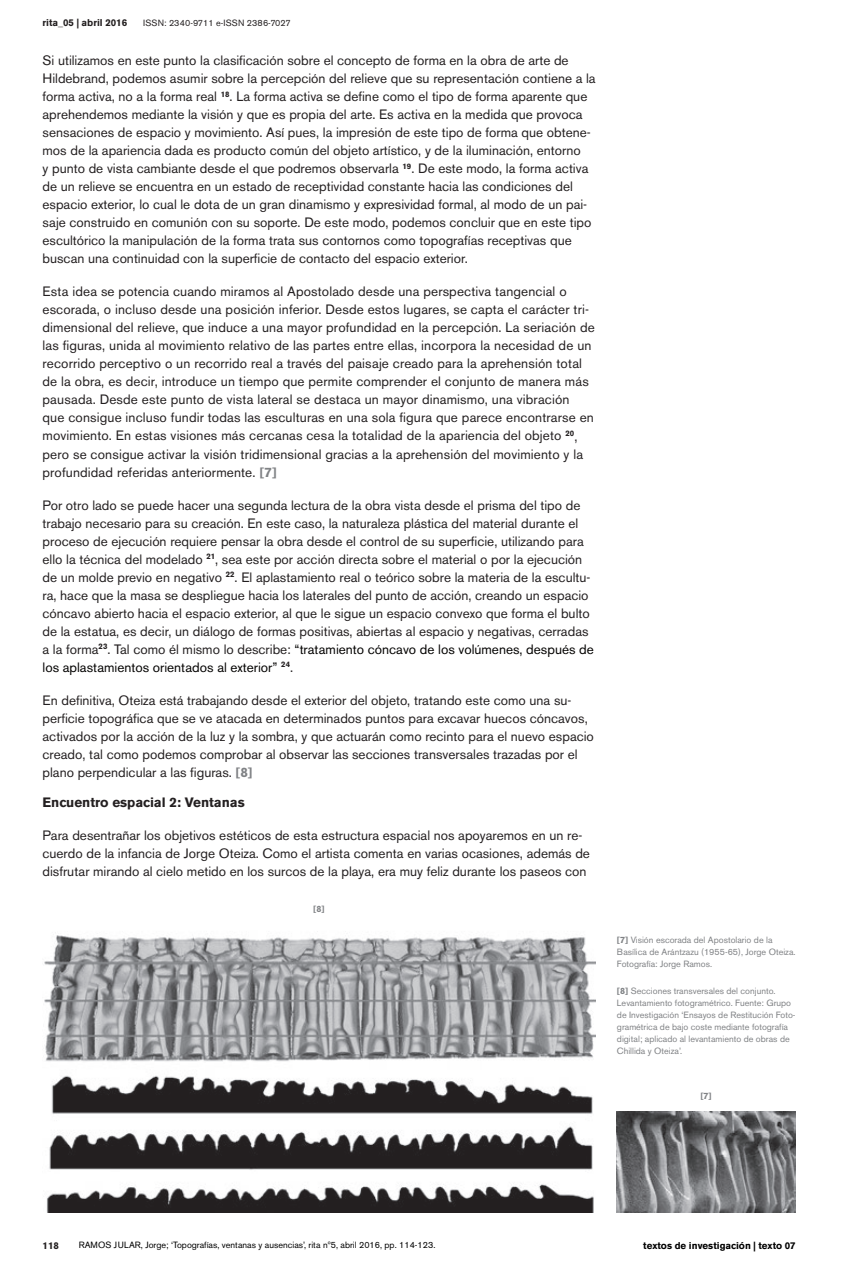
<style>
.page{position:relative;width:851px;height:1276px;background:#fff}
.page>*{position:absolute;margin:0;border:0;box-sizing:border-box;transform-origin:0 0}
.t1{font:13.5px/18px "Akzidenz Grotesk BE";color:#231f20}
.t2{font:700 13.5px "Akzidenz Grotesk BE";color:#231f20}
.t3{font:700 9.75px "Akzidenz Grotesk BE";color:#000}
.t4{font:700 9.75px "Akzidenz Grotesk BE";color:#231f20}
.t5{font:9px/12px "Akzidenz Grotesk BE";color:#808285}
.t6{font:9px "Akzidenz Grotesk BE";color:#000}
.t7{font:9px "Akzidenz Grotesk BE";letter-spacing:.02em;color:#231f20}
.t8{font:700 9px "Akzidenz Grotesk BE";color:#808285}
.s1{font-weight:700;color:#808285}
.s2{color:#030201}
.s3{font-weight:700}
</style>
<div class="page">
<img style="left:617px;top:1111px;width:178px;height:101px">
<img style="left:44px;top:935px;width:551px;height:277px">
<p class="t4" style="left:43px;top:17px;width:86px">rita_05 | abril 2016</p>
<p class="t7" style="left:143px;top:17px;width:149px">ISSN: 2340-9711 e-ISSN 2386-7027</p>
<p class="t1" style="left:43px;top:52px;width:554px">Si utilizamos en este punto la clasificación sobre el concepto de forma en la obra de arte de Hildebrand, podemos asumir sobre la percepción del relieve que su representación contiene a la forma activa, no a la forma real <sup>18</sup>. La forma activa se define como el tipo de forma aparente que aprehendemos mediante la visión y que es propia del arte. Es activa en la medida que provoca sensaciones de espacio y movimiento. Así pues, la impresión de este tipo de forma que obtene&shy;mos de la apariencia dada es producto común del objeto artístico, y de la iluminación, entorno<br>y punto de vista cambiante desde el que podremos observarla <sup>19</sup>. De este modo, la forma activa de un relieve se encuentra en un estado de receptividad constante hacia las condiciones del espacio exterior, lo cual le dota de un gran dinamismo y expresividad formal, al modo de un pai&shy;saje construido en comunión con su soporte. De este modo, podemos concluir que en este tipo escultórico la manipulación de la forma trata sus contornos como topografías receptivas que buscan una continuidad con la superficie de contacto del espacio exterior.</p>
<p class="t1" style="left:43px;top:283px;width:553px">Esta idea se potencia cuando miramos al Apostolado desde una perspectiva tangencial o escorada, o incluso desde una posición inferior. Desde estos lugares, se capta el carácter tri&shy;dimensional del relieve, que induce a una mayor profundidad en la percepción. La seriación de las figuras, unida al movimiento relativo de las partes entre ellas, incorpora la necesidad de un recorrido perceptivo o un recorrido real a través del paisaje creado para la aprehensión total de la obra, es decir, introduce un tiempo que permite comprender el conjunto de manera más pausada. Desde este punto de vista lateral se destaca un mayor dinamismo, una vibración que consigue incluso fundir todas las esculturas en una sola figura que parece encontrarse en movimiento. En estas visiones más cercanas cesa la totalidad de la apariencia del objeto <sup>20</sup>, pero se consigue activar la visión tridimensional gracias a la aprehensión del movimiento y la profundidad referidas anteriormente. <span class="s1">[7]</span></p>
<p class="t1" style="left:43px;top:496px;width:552px">Por otro lado se puede hacer una segunda lectura de la obra vista desde el prisma del tipo de trabajo necesario para su creación. En este caso, la naturaleza plástica del material durante el proceso de ejecución requiere pensar la obra desde el control de su superficie, utilizando para ello la técnica del modelado <sup>21</sup>, sea este por acción directa sobre el material o por la ejecución de un molde previo en negativo <sup>22</sup>. El aplastamiento real o teórico sobre la materia de la escultu&shy;ra, hace que la masa se despliegue hacia los laterales del punto de acción, creando un espacio cóncavo abierto hacia el espacio exterior, al que le sigue un espacio convexo que forma el bulto de la estatua, es decir, un diálogo de formas positivas, abiertas al espacio y negativas, cerradas a la forma<sup>23</sup>. Tal como él mismo lo describe: <span class="s2">“tratamiento cóncavo de los volúmenes, después de los aplastamientos orientados al exterior”</span> <sup>24</sup>.</p>
<p class="t1" style="left:43px;top:691px;width:553px">En definitiva, Oteiza está trabajando desde el exterior del objeto, tratando este como una su&shy;perficie topográfica que se ve atacada en determinados puntos para excavar huecos cóncavos, activados por la acción de la luz y la sombra, y que actuarán como recinto para el nuevo espacio creado, tal como podemos comprobar al observar las secciones transversales trazadas por el plano perpendicular a las figuras. <span class="s1">[8]</span></p>
<p class="t2" style="left:43px;top:794px;width:204px">Encuentro espacial 2: Ventanas</p>
<p class="t1" style="left:43px;top:826px;width:549px">Para desentrañar los objetivos estéticos de esta estructura espacial nos apoyaremos en un re&shy;cuerdo de la infancia de Jorge Oteiza. Como el artista comenta en varias ocasiones, además de disfrutar mirando al cielo metido en los surcos de la playa, era muy feliz durante los paseos con</p>
<p class="t8" style="left:313px;top:903px;width:13px">[8]</p>
<p class="t5" style="left:617px;top:934px;width:180px"><span class="s3">[7]</span> Visión escorada del Apostolario de la<br>Basílica de Arántzazu (1955-65), Jorge Oteiza.<br>Fotografía: Jorge Ramos.</p>
<p class="t5" style="left:617px;top:985px;width:180px"><span class="s3">[8]</span> Secciones transversales del conjunto.<br>Levantamiento fotogramétrico. Fuente: Grupo de Investigación ‘Ensayos de Restitución Foto&shy;gramétrica de bajo coste mediante fotografía digital; aplicado al levantamiento de obras de Chillida y Oteiza’.</p>
<p class="t8" style="left:700px;top:1090px;width:13px">[7]</p>
<p class="t4" style="left:43px;top:1240px;width:18px">118</p>
<p class="t6" style="left:79px;top:1240px;width:358px">RAMOS JULAR, Jorge; ‘Topografías, ventanas y ausencias’, rita nº5, abril 2016, pp. 114-123.</p>
<p class="t3" style="left:643px;top:1240px;width:154px">textos de investigación | texto 07</p>
</div>
